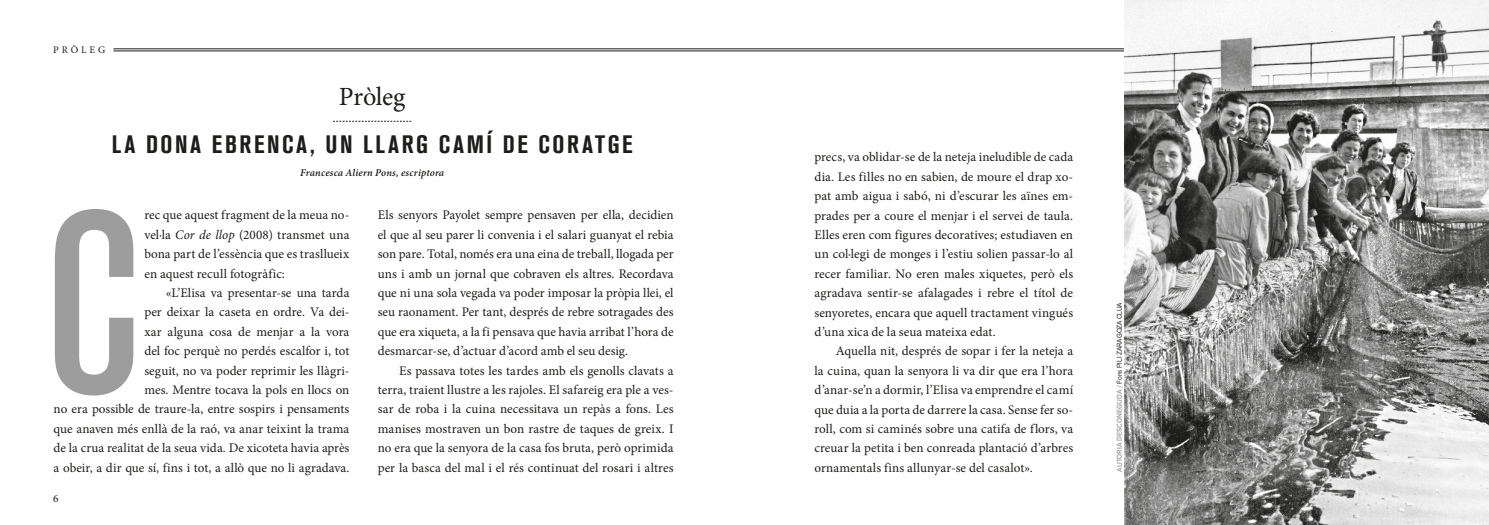
<style>
.page{position:relative;width:1489px;height:525px;background:#fff}
.page>*{position:absolute;margin:0;border:0;box-sizing:border-box;transform-origin:0 0}
.t1{font:500 condensed 258.12px "Akzidenz Grotesk BQ";color:#9d9d9d}
.t2{font:26.25px "Minion Pro";letter-spacing:-.015em;color:#1d1d1b}
.t3{font:700 condensed 25px "Akzidenz Grotesk BQ";letter-spacing:.105em;color:#1d1d1b}
.t4{font:13.12px/19.4px "Minion Pro";color:#1d1d1b;text-align:justify}
.t5{font:11.25px "Minion Pro";color:#1d1d1b}
.t6{font:italic 600 10.38px "Minion Pro";letter-spacing:.015em;color:#1d1d1b}
.t7{font:10px "Minion Pro";letter-spacing:.285em;color:#1d1d1b}
.t8{font:6.88px "Akzid Grtsk Next";color:#1d1d1b}
.s1{font-style:italic}
.s2{font-weight:500;color:#9d9d9d}
</style>
<div class="page">
<hr style="left:113px;top:49px;width:1304px;height:1px;background:#1d1d1b">
<hr style="left:113px;top:51px;width:1304px;height:1px;background:#1d1d1b">
<svg style="left:333px;top:121px;width:78px;height:1px"></svg>
<img style="left:1124px;top:0;width:364px;height:524px">
<p class="t7" style="left:53px;top:43px;width:54px">PRÒLEG</p>
<h2 class="t2" style="left:339px;top:79px;width:68px">Pròleg</h2>
<h3 class="t3" style="left:112px;top:130px;width:522px">LA DONA EBRENCA, UN LLARG CAMÍ DE CORATGE</h3>
<p class="t6" style="left:300px;top:165px;width:145px">Francesca Aliern Pons, escriptora</p>
<h1 class="t1" style="left:44px;top:158px;width:98px">C</h1>
<p class="t4" style="left:144px;top:205px;width:206px">rec que aquest fragment de la meua no&shy;vel·la <span class="s1">Cor de llop</span> (2008) transmet una bona part de l’essència que es trasllueix en aquest recull fotogràfic:</p>
<p class="t4" style="left:54px;top:283px;width:297px;text-align:right">«L’Elisa va presentar-se una tarda<br>per deixar la caseta en ordre. Va dei-<br>xar alguna cosa de menjar a la vora<br>del foc perquè no perdés escalfor i, tot<br>seguit, no va poder reprimir les llàgri-<br>mes. Mentre tocava la pols en llocs on<br>no era possible de traure-la, entre sospirs i pensaments que anaven més enllà de la raó, va anar teixint la trama de la crua realitat de la seua vida. De xicoteta havia après a obeir, a dir que sí, fins i tot, a allò que no li agradava.</p>
<p class="t5" style="left:53px;top:491px;width:7px">6</p>
<p class="t4" style="left:378px;top:205px;width:297px">Els senyors Payolet sempre pensaven per ella, decidien el que al seu parer li convenia i el salari guanyat el rebia son pare. Total, només era una eina de treball, llogada per uns i amb un jornal que cobraven els altres. Recordava que ni una sola vegada va poder imposar la pròpia llei, el seu raonament. Per tant, després de rebre sotragades des que era xiqueta, a la fi pensava que havia arribat l’hora de desmarcar-se, d’actuar d’acord amb el seu desig.</p>
<p class="t4" style="left:378px;top:360px;width:297px;text-indent:21px">Es passava totes les tardes amb els genolls clavats a terra, traient llustre a les rajoles. El safareig era ple a ves&shy;sar de roba i la cuina necessitava un repàs a fons. Les manises mostraven un bon rastre de taques de greix. I no era que la senyora de la casa fos bruta, però oprimida per la basca del mal i el rés continuat del rosari i altres</p>
<p class="t4" style="left:814px;top:147px;width:260px">precs, va oblidar-se de la neteja ineludible de cada dia. Les filles no en sabien, de moure el drap xo&shy;pat amb aigua i sabó, ni d’escurar les aïnes em&shy;prades per a coure el menjar i el servei de taula.<br>Elles eren com figures decoratives; estudiaven en un col·legi de monges i l’estiu solien passar-lo al recer familiar. No eren males xiquetes, però els agradava sentir-se afalagades i rebre el títol de senyoretes, encara que aquell tractament vingués d’una xica de la seua mateixa edat.</p>
<p class="t4" style="left:814px;top:341px;width:260px;text-indent:21px">Aquella nit, després de sopar i fer la neteja a la cuina, quan la senyora li va dir que era l’hora d’anar-se’n a dormir, l’Elisa va emprendre el camí que duia a la porta de darrere la casa. Sense fer so&shy;roll, com si caminés sobre una catifa de flors, va creuar la petita i ben conreada plantació d’arbres ornamentals fins allunyar-se del casalot».</p>
<p class="t8" style="left:1114px;top:471px;width:171px;rotate:-90deg"><span class="s2">AUTORIA DESCONEGUDA /</span> Fons PILI ZARAGOZA CLUA</p>
</div>
